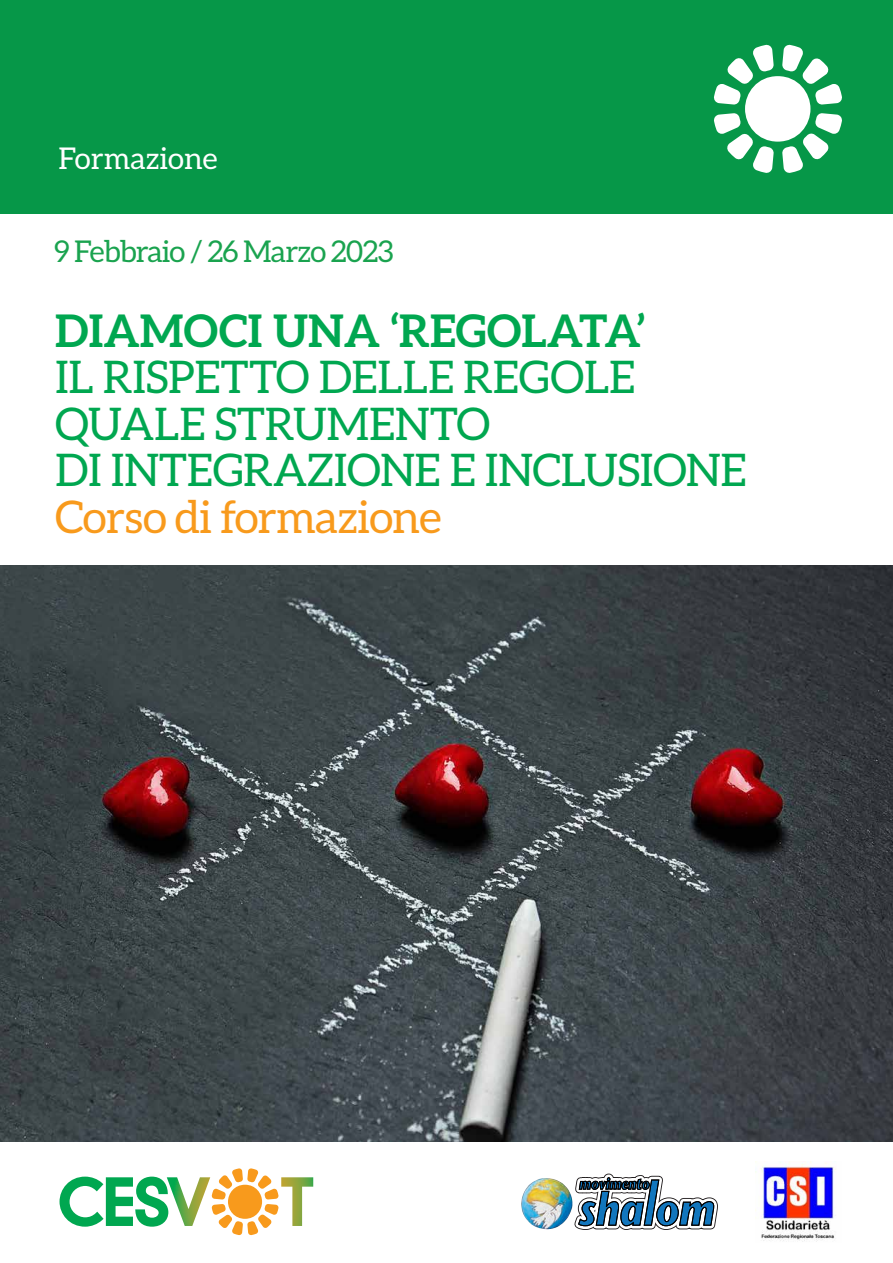
<style>
.page{position:relative;width:893px;height:1263px;background:#fff}
.page>*{position:absolute;margin:0;border:0;box-sizing:border-box;transform-origin:0 0}
.t1{font:45px/46.5px "Aleo";letter-spacing:-.01em;color:#00a750}
.t2{font:700 45px "Aleo";color:#00a750}
.t3{font:45px "Aleo";letter-spacing:-.02em;color:#f89a1c}
.t4{font:30px "Aleo";letter-spacing:-.03em;color:#1aa34f}
.t5{font:30px "Aleo";color:#fff}
</style>
<div class="page">
<div style="left:0;top:0;width:893px;height:213px;background:#069748"></div>
<div style="left:745px;top:76px;width:65px;height:66px;background:#fff;border-radius:50%"></div>
<svg style="left:714px;top:113px;width:60px;height:60px"></svg>
<svg style="left:782px;top:44px;width:60px;height:61px"></svg>
<svg style="left:714px;top:44px;width:60px;height:61px"></svg>
<svg style="left:782px;top:113px;width:60px;height:60px"></svg>
<img style="left:0;top:566px;width:893px;height:576px">
<svg style="left:60px;top:1168px;width:253px;height:67px"></svg>
<img style="left:521px;top:1178px;width:47px;height:51px">
<svg style="left:568px;top:1173px;width:150px;height:57px"></svg>
<img style="left:755px;top:1161px;width:81px;height:81px">
<p class="t5" style="left:58px;top:141px;width:161px">Formazione</p>
<p class="t4" style="left:54px;top:235px;width:341px">9 Febbraio / 26 Marzo 2023</p>
<p class="t2" style="left:55px;top:304px;width:591px">DIAMOCI UNA ‘REGOLATA’</p>
<p class="t1" style="left:55px;top:353px;width:693px">IL RISPETTO DELLE REGOLE<br>QUALE STRUMENTO<br>DI INTEGRAZIONE E INCLUSIONE</p>
<p class="t3" style="left:55px;top:491px;width:388px">Corso di formazione</p>
</div>
